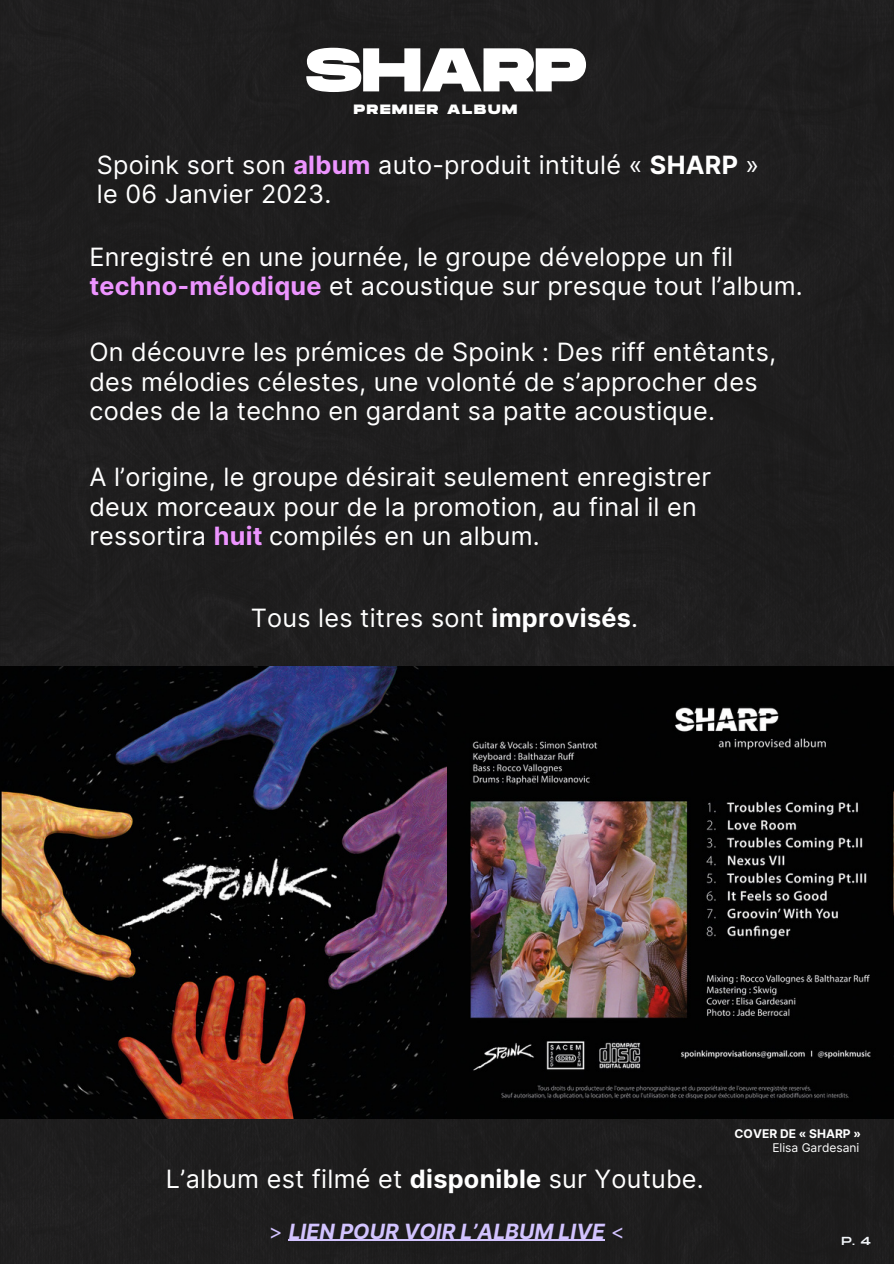
<style>
.page{position:relative;width:894px;height:1264px;background:#fff}
.page>*{position:absolute;margin:0;border:0;box-sizing:border-box;transform-origin:0 0}
.t1{font:800 61.5px "Monument Extended";color:#fff}
.t2{font:25.2px/29.2px "Inter";letter-spacing:.01em;color:#fff}
.t3{font:italic 700 21px "Inter";color:#d2c3ff}
.t4{font:800 13.5px "Monument Extended";letter-spacing:.13em;color:#fff}
.t5{font:700 12px "Inter";color:#fff}
.t6{font:12px "Inter";color:#fff}
.t7{font:11.7px "Monument Extended";color:#f3f6fa}
.s1{font-weight:700;color:#ed94ff}
.s2{font-weight:700}
.s3{font-weight:400;font-style:normal}
</style>
<div class="page">
<div style="left:0;top:0;width:892px;height:1263px;background:#1e1d1e"></div>
<img style="left:1px;top:666px;width:892px;height:452px">
<hr style="left:288px;top:1239px;width:316px;height:1px;background:#d2c3ff">
<h1 class="t1" style="left:305px;top:36px;width:282px">SHARP</h1>
<p class="t4" style="left:353px;top:102px;width:165px">PREMIER ALBUM</p>
<p class="t2" style="left:97px;top:150px;width:663px">Spoink sort son <span class="s1">album</span> auto-produit intitulé « <span class="s2">SHARP</span> » le 06 Janvier 2023.</p>
<p class="t2" style="left:89px;top:242px;width:714px">Enregistré en une journée, le groupe développe un fil <span class="s1">techno-mélodique</span> et acoustique sur presque tout l’album.</p>
<p class="t2" style="left:89px;top:337px;width:688px">On découvre les prémices de Spoink : Des riff entêtants, des mélodies célestes, une volonté de s’approcher des codes de la techno en gardant sa patte acoustique.</p>
<p class="t2" style="left:89px;top:462px;width:623px">A l’origine, le groupe désirait seulement enregistrer deux morceaux pour de la promotion, au final il en ressortira <span class="s1">huit</span> compilés en un album.</p>
<p class="t2" style="left:251px;top:603px;width:389px">Tous les titres sont <span class="s2">improvisés</span>.</p>
<p class="t2" style="left:166px;top:1164px;width:539px">L’album est filmé et <span class="s2">disponible</span> sur Youtube.</p>
<p class="t3" style="left:269px;top:1218px;width:356px"><span class="s3">&gt;</span> LIEN POUR VOIR L’ALBUM LIVE <span class="s3">&lt;</span></p>
<p class="t5" style="left:734px;top:1126px;width:128px">COVER DE « SHARP »</p>
<p class="t6" style="left:772px;top:1139px;width:88px">Elisa Gardesani</p>
<p class="t7" style="left:841px;top:1234px;width:31px">P. 4</p>
</div>
